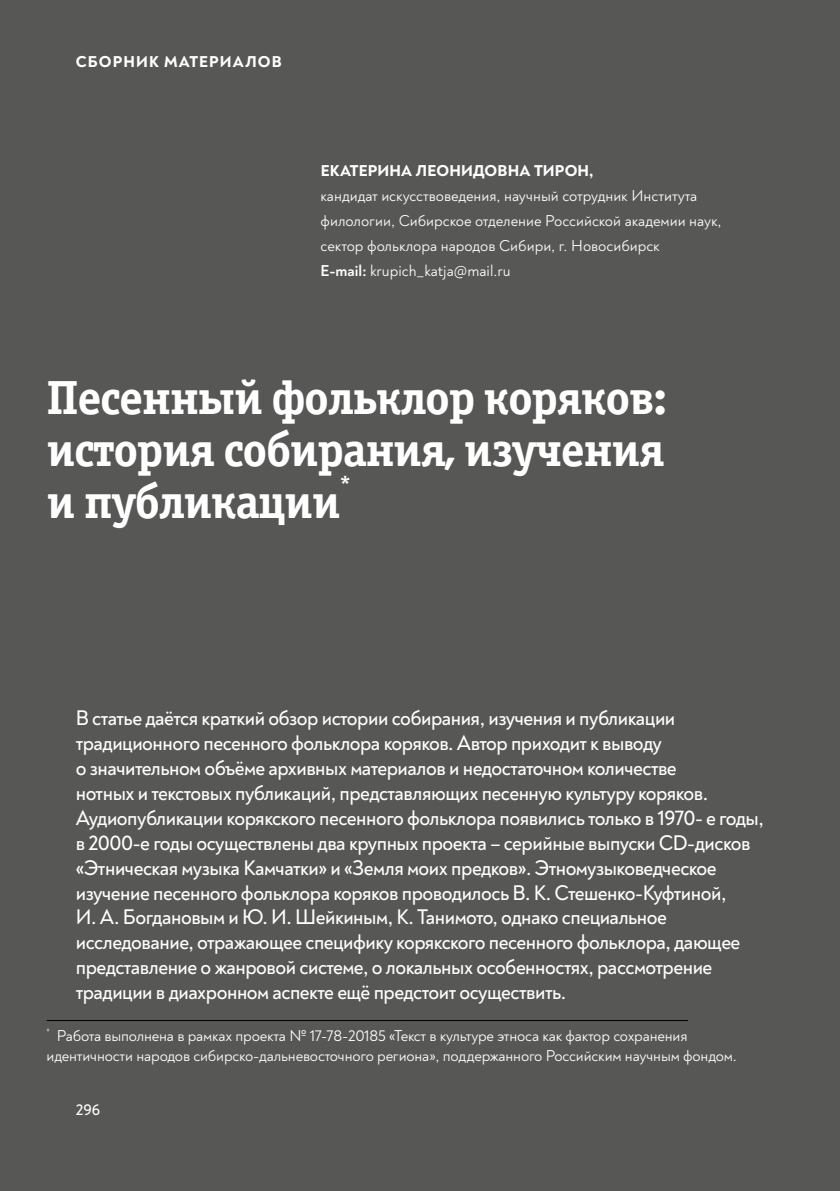
<style>
.page{position:relative;width:840px;height:1191px;background:#fff}
.page>*{position:absolute;margin:0;border:0;box-sizing:border-box;transform-origin:0 0}
.t1{font:48px/52px "Officina Serif Bold C";letter-spacing:-.03em;color:#fff;text-align:justify}
.t2{font:22.2px "Officina Serif Bold C";color:#fff}
.t3{font:500 21.6px/25px "Noah Grotesque";letter-spacing:-.02em;color:#fff}
.t4{font:16px/25px "Noah Grotesque";letter-spacing:-.01em;color:#fff}
.t5{font:800 16px "Noah Grotesque";letter-spacing:.01em;color:#fff}
.t6{font:800 16px "Noah Grotesque";letter-spacing:.07em;color:#fff}
.t7{font:500 16px "Noah Grotesque";color:#fff}
.s1{font-weight:700}
</style>
<div class="page">
<div style="left:0;top:0;width:839px;height:1191px;background:#575756"></div>
<hr style="left:47px;top:1020px;width:640px;height:1px;background:#000">
<p class="t6" style="left:76px;top:51px;width:207px">СБОРНИК МАТЕРИАЛОВ</p>
<p class="t5" style="left:320px;top:160px;width:274px">ЕКАТЕРИНА ЛЕОНИДОВНА ТИРОН,</p>
<p class="t4" style="left:320px;top:183px;width:402px">кандидат искусствоведения, научный сотрудник Института филологии, Сибирское отделение Российской академии наук, сектор фольклора народов Сибири, г. Новосибирск<br><span class="s1">E-mail:</span> krupich_katja@mail.ru</p>
<h1 class="t1" style="left:47px;top:372px;width:621px">Песенный фольклор коряков: история собирания, изучения и публикации</h1>
<p class="t2" style="left:339px;top:471px;width:14px">*</p>
<p class="t3" style="left:76px;top:705px;width:689px">В статье даётся краткий обзор истории собирания, изучения и публикации традиционного песенного фольклора коряков. Автор приходит к выводу<br>о значительном объёме архивных материалов и недостаточном количестве<br>нотных и текстовых публикаций, представляющих песенную культуру коряков.<br>Аудиопубликации корякского песенного фольклора появились только в 1970- е годы, в 2000-е годы осуществлены два крупных проекта – серийные выпуски CD-дисков «Этническая музыка Камчатки» и «Земля моих предков». Этномузыковедческое изучение песенного фольклора коряков проводилось В. К. Стешенко-Куфтиной,<br>И. А. Богдановым и Ю. И. Шейкиным, К. Танимото, однако специальное исследование, отражающее специфику корякского песенного фольклора, дающее представление о жанровой системе, о локальных особенностях, рассмотрение традиции в диахронном аспекте ещё предстоит осуществить.</p>
<p class="t4" style="left:47px;top:1025px;width:691px;line-height:20px"><sup>*</sup> Работа выполнена в рамках проекта № 17-78-20185 «Текст в культуре этноса как фактор сохранения идентичности народов сибирско-дальневосточного региона», поддержанного Российским научным фондом.</p>
<p class="t7" style="left:76px;top:1099px;width:26px">296</p>
</div>
